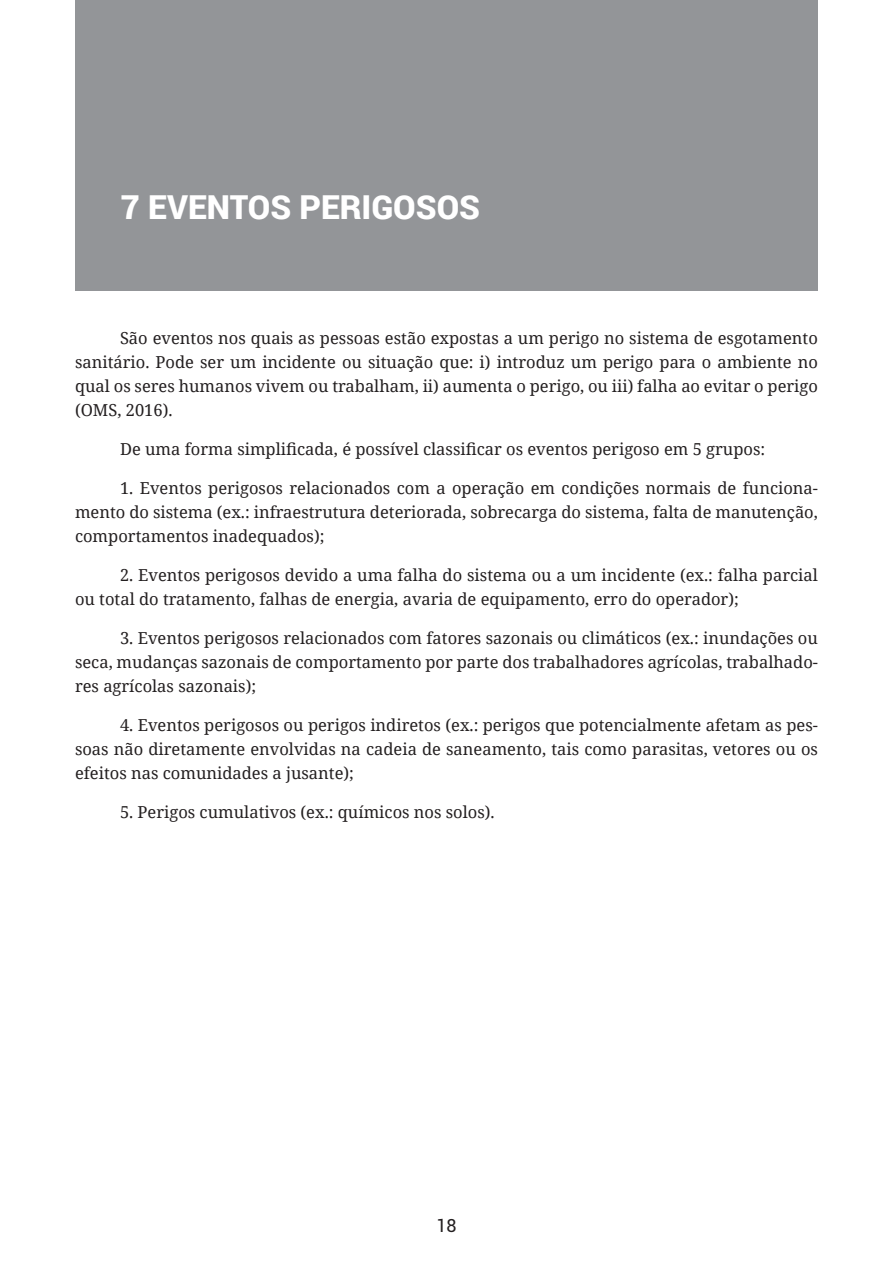
<style>
.page{position:relative;width:893px;height:1263px;background:#fff}
.page>*{position:absolute;margin:0;border:0;box-sizing:border-box;transform-origin:0 0}
.t1{font:900 33px "Roboto";color:#fff}
.t2{font:18px "Roboto";color:#231f20}
.t3{font:16.5px/24px "Noto Serif";color:#231f20;text-align:justify}
</style>
<div class="page">
<div style="left:75px;top:0;width:743px;height:290px;background:#939598"></div>
<h1 class="t1" style="left:121px;top:184px;width:361px">7 EVENTOS PERIGOSOS</h1>
<p class="t3" style="left:75px;top:326px;width:744px;text-indent:45px">São eventos nos quais as pessoas estão expostas a um perigo no sistema de esgotamento sanitário. Pode ser um incidente ou situação que: i) introduz um perigo para o ambiente no qual os seres humanos vivem ou trabalham, ii) aumenta o perigo, ou iii) falha ao evitar o perigo (OMS, 2016).</p>
<p class="t3" style="left:120px;top:437px;width:647px">De uma forma simplificada, é possível classificar os eventos perigoso em 5 grupos:</p>
<p class="t3" style="left:75px;top:476px;width:744px;text-indent:45px">1. Eventos perigosos relacionados com a operação em condições normais de funciona&shy;mento do sistema (ex.: infraestrutura deteriorada, sobrecarga do sistema, falta de manutenção, comportamentos inadequados);</p>
<p class="t3" style="left:75px;top:563px;width:744px;text-indent:45px">2. Eventos perigosos devido a uma falha do sistema ou a um incidente (ex.: falha parcial ou total do tratamento, falhas de energia, avaria de equipamento, erro do operador);</p>
<p class="t3" style="left:75px;top:626px;width:744px;text-indent:45px">3. Eventos perigosos relacionados com fatores sazonais ou climáticos (ex.: inundações ou seca, mudanças sazonais de comportamento por parte dos trabalhadores agrícolas, trabalhado&shy;res agrícolas sazonais);</p>
<p class="t3" style="left:75px;top:713px;width:744px;text-indent:45px">4. Eventos perigosos ou perigos indiretos (ex.: perigos que potencialmente afetam as pes&shy;soas não diretamente envolvidas na cadeia de saneamento, tais como parasitas, vetores ou os efeitos nas comunidades a jusante);</p>
<p class="t3" style="left:120px;top:800px;width:376px">5. Perigos cumulativos (ex.: químicos nos solos).</p>
<p class="t2" style="left:436px;top:1213px;width:22px">18</p>
</div>
